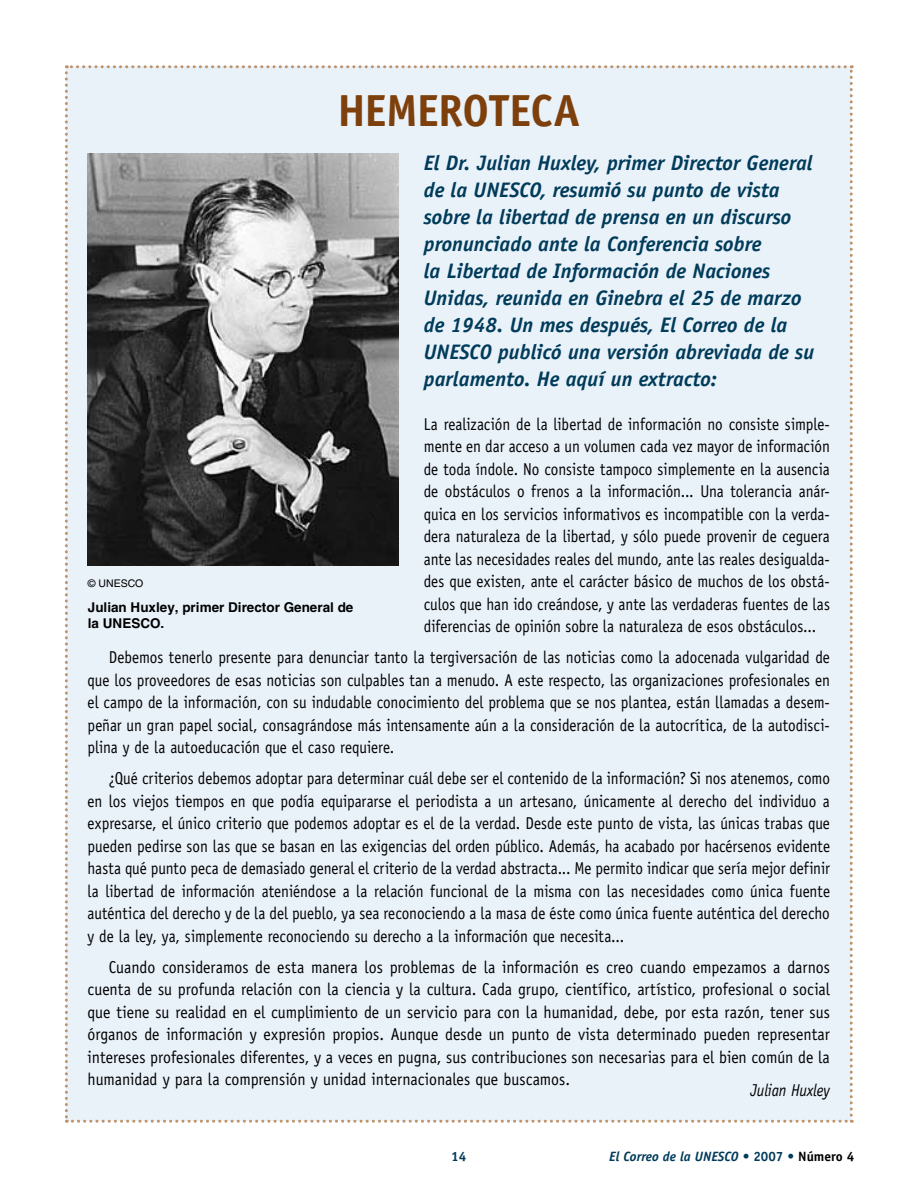
<style>
.page{position:relative;width:918px;height:1188px;background:#fff}
.page>*{position:absolute;margin:0;border:0;box-sizing:border-box;transform-origin:0 0}
.t1{font:700 45px "Officina Sans Std";letter-spacing:-.01em;color:#7d3f0b}
.t2{font:italic 700 21px/27px "Officina Sans Std";color:#003b5a}
.t3{font:17.25px/22.5px "Officina Sans Std";color:#000;text-align:justify;scale:.88 1}
.t4{font:17.25px/22.5px "Officina Sans Std";color:#000;text-align:justify;scale:.92 1}
.t5{font:italic 17.25px "Officina Sans Std";letter-spacing:-.01em;color:#000;scale:.88 1}
.t6{font:700 13.5px/16.2px "Helvetica LT Std";color:#000}
.t7{font:italic 700 13.5px "Officina Sans Std";color:#003b5a}
.t8{font:700 13.5px "Officina Sans Std";color:#003b5a}
.t9{font:10.5px "Helvetica LT Std";color:#000}
.s1{font-style:normal}
.s2{font-style:normal;color:#000}
</style>
<div class="page">
<div style="left:65px;top:65px;width:788px;height:1058px;background:#e9f1f9"></div>
<img style="left:88px;top:154px;width:310px;height:412px">
<h1 class="t1" style="left:337px;top:83px;width:244px">HEMEROTECA</h1>
<p class="t2" style="left:424px;top:149px;width:392px">El Dr. Julian Huxley, primer Director General de la UNESCO, resumió su punto de vista sobre la libertad de prensa en un discurso pronunciado ante la Conferencia sobre<br>la Libertad de Información de Naciones Unidas, reunida en Ginebra el 25 de marzo de 1948. Un mes después, El Correo de la UNESCO publicó una versión abreviada de su parlamento. He aquí un extracto:</p>
<p class="t3" style="left:424px;top:413px;width:463px">La realización de la libertad de información no consiste simple&shy;mente en dar acceso a un volumen cada vez mayor de información de toda índole. No consiste tampoco simplemente en la ausencia de obstáculos o frenos a la información... Una tolerancia anár&shy;quica en los servicios informativos es incompatible con la verda&shy;dera naturaleza de la libertad, y sólo puede provenir de ceguera ante las necesidades reales del mundo, ante las reales desigualda&shy;des que existen, ante el carácter básico de muchos de los obstá&shy;culos que han ido creándose, y ante las verdaderas fuentes de las diferencias de opinión sobre la naturaleza de esos obstáculos...</p>
<p class="t3" style="left:88px;top:646px;width:845px;text-indent:21px">Debemos tenerlo presente para denunciar tanto la tergiversación de las noticias como la adocenada vulgaridad de que los proveedores de esas noticias son culpables tan a menudo. A este respecto, las organizaciones profesionales en el campo de la información, con su indudable conocimiento del problema que se nos plantea, están llamadas a desem&shy;peñar un gran papel social, consagrándose más intensamente aún a la consideración de la autocrítica, de la autodisci&shy;plina y de la autoeducación que el caso requiere.</p>
<p class="t3" style="left:88px;top:767px;width:845px;text-indent:21px">¿Qué criterios debemos adoptar para determinar cuál debe ser el contenido de la información? Si nos atenemos, como en los viejos tiempos en que podía equipararse el periodista a un artesano, únicamente al derecho del individuo a expresarse, el único criterio que podemos adoptar es el de la verdad. Desde este punto de vista, las únicas trabas que pueden pedirse son las que se basan en las exigencias del orden público. Además, ha acabado por hacérsenos evidente hasta qué punto peca de demasiado general el criterio de la verdad abstracta... Me permito indicar que sería mejor definir la libertad de información ateniéndose a la relación funcional de la misma con las necesidades como única fuente auténtica del derecho y de la del pueblo, ya sea reconociendo a la masa de éste como única fuente auténtica del derecho y de la ley, ya, simplemente reconociendo su derecho a la información que necesita...</p>
<p class="t4" style="left:88px;top:956px;width:809px;text-indent:21px">Cuando consideramos de esta manera los problemas de la información es creo cuando empezamos a darnos cuenta de su profunda relación con la ciencia y la cultura. Cada grupo, científico, artístico, profesional o social que tiene su realidad en el cumplimiento de un servicio para con la humanidad, debe, por esta razón, tener sus órganos de información y expresión propios. Aunque desde un punto de vista determinado pueden representar intereses profesionales diferentes, y a veces en pugna, sus contribuciones son necesarias para el bien común de la humanidad y para la comprensión y unidad internacionales que buscamos.</p>
<p class="t9" style="left:88px;top:578px;width:57px">© UNESCO</p>
<p class="t6" style="left:88px;top:599px;width:267px">Julian Huxley, primer Director General de la UNESCO.</p>
<p class="t5" style="left:751px;top:1080px;width:92px">Julian Huxley</p>
<p class="t8" style="left:451px;top:1148px;width:17px">14</p>
<p class="t7" style="left:609px;top:1148px;width:247px">El Correo de la UNESCO <span class="s1">• 2007 •</span> <span class="s2">NÚMERO 4</span></p>
</div>
